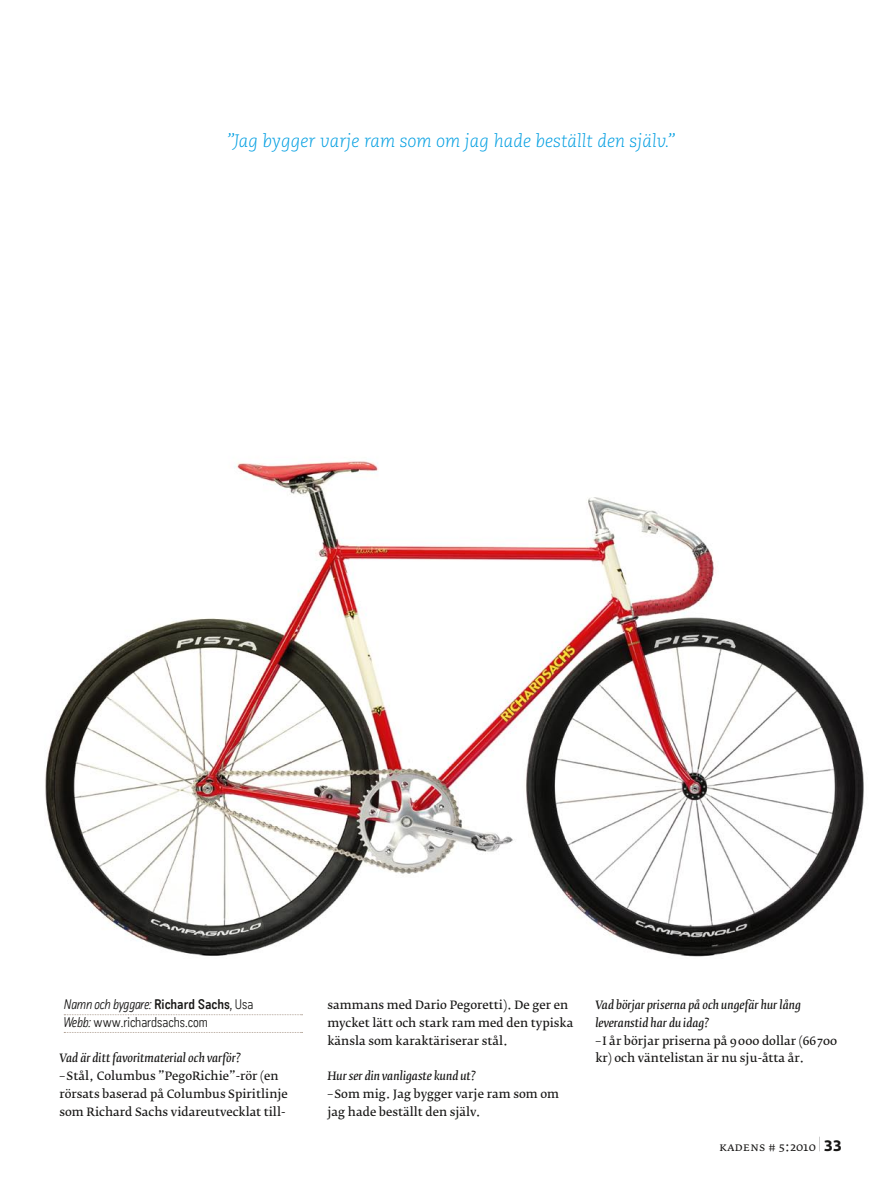
<style>
.page{position:relative;width:893px;height:1191px;background:#fff}
.page>*{position:absolute;margin:0;border:0;box-sizing:border-box;transform-origin:0 0}
.t1{font:italic 300 18px "Caecilia LT Std";color:#009ee1}
.t2{font:300 13.5px/17.7px "Katarine";color:#181716}
.t3{font:12px "Fedra Serif B Std";color:#181716}
.t4{font:600 11.4px/17.7px "Fedra Serif B Std";color:#181716}
.t5{font:italic 600 11.4px/17.7px "Fedra Serif B Std";color:#181716}
.s1{font-style:italic}
.s2{font-style:inherit}
.s3{font-family:"Fedra Sans Std";font-weight:700;font-size:15px}
</style>
<div class="page">
<img style="left:45px;top:461px;width:819px;height:555px">
<svg style="left:64px;top:1014px;width:239px;height:1px"></svg>
<svg style="left:64px;top:1032px;width:239px;height:1px"></svg>
<h1 class="t1" style="left:227px;top:130px;width:449px">”Jag bygger varje ram som om jag hade beställt den själv.”</h1>
<p class="t2" style="left:64px;top:995px;width:191px"><span class="s1">Namn och byggare:</span> <span class="s2">Richard Sachs</span>, Usa<br><span class="s1">Webb:</span> www.richardsachs.com</p>
<p class="t5" style="left:60px;top:1049px;width:183px">Vad är ditt favoritmaterial och varför?</p>
<p class="t4" style="left:60px;top:1067px;width:230px">–Stål, Columbus ”PegoRichie”-rör (en rörsats baserad på Columbus Spiritlinje som Richard Sachs vidareutvecklat till-</p>
<p class="t4" style="left:327px;top:996px;width:248px">sammans med Dario Pegoretti). De ger en mycket lätt och stark ram med den typiska känsla som karaktäriserar stål.</p>
<p class="t5" style="left:327px;top:1067px;width:150px">Hur ser din vanligaste kund ut?</p>
<p class="t4" style="left:327px;top:1085px;width:233px">–Som mig. Jag bygger varje ram som om jag hade beställt den själv.</p>
<p class="t5" style="left:595px;top:996px;width:207px">Vad börjar priserna på och ungefär hur lång leveranstid har du idag?</p>
<p class="t4" style="left:595px;top:1032px;width:243px">–I år börjar priserna på 9000 dollar (66700 kr) och väntelistan är nu sju-åtta år.</p>
<p class="t3" style="left:719px;top:1139px;width:124px">kadens # 5:2010 <sup>|</sup> <span class="s3">33</span></p>
</div>
